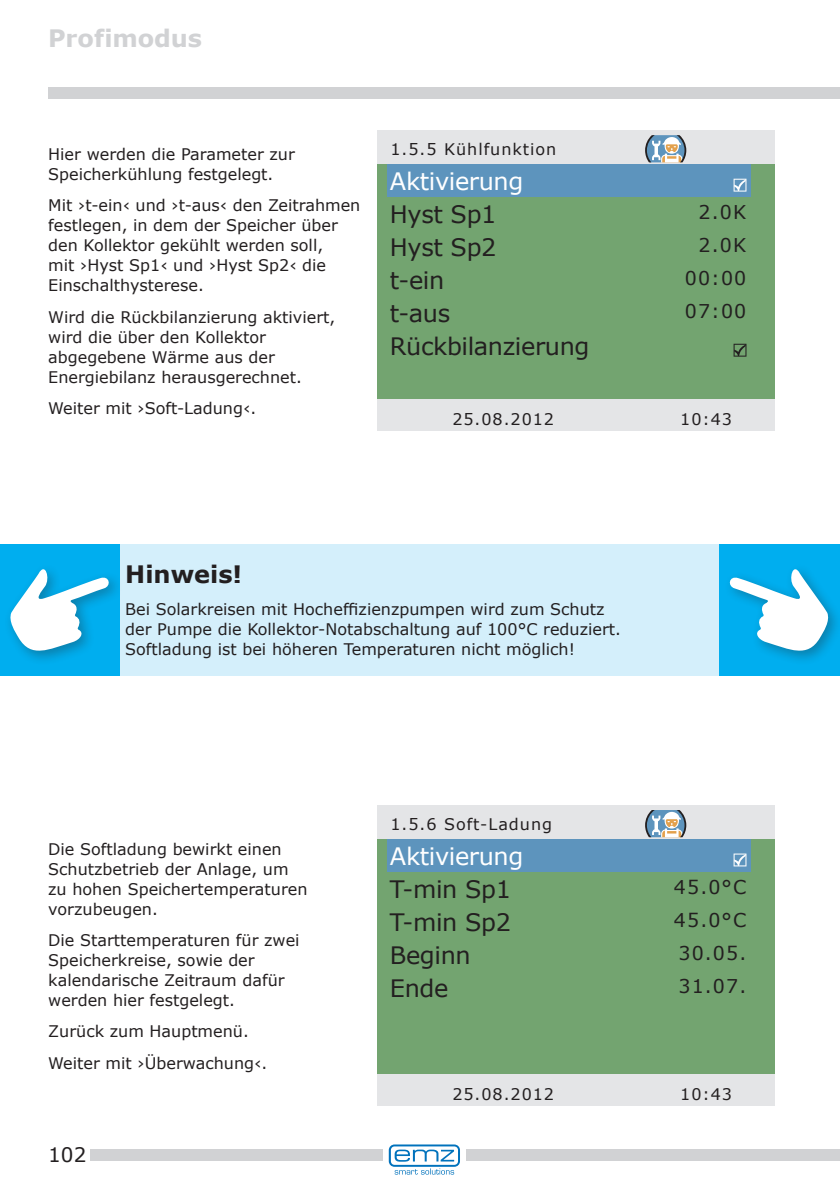
<style>
.page{position:relative;width:840px;height:1191px;background:#fff}
.page>*{position:absolute;margin:0;border:0;box-sizing:border-box;transform-origin:0 0}
.DisplaytextLinksSchw{font:24px "Verdana";letter-spacing:-.015em;color:#231f20}
.DisplaytextLinksWeis{font:24px "Verdana";letter-spacing:-.015em;color:#fff}
.SchattenzeilenLinks{font:700 24px "Verdana";color:#d1d2d4}
.t1{font:700 24px "Verdana";color:#231f20}
.t2{font:20px "Verdana";color:#231f20}
.DisplaytextRechtsSch{font:19px "Verdana";letter-spacing:.06em;color:#231f20}
.Mengentext{font:16px/20px "Verdana";color:#231f20}
.DisplaytextHead{font:16px "Verdana";letter-spacing:.06em;color:#231f20}
</style>
<div class="page">
<div style="left:48px;top:87px;width:791px;height:12px;background:#d1d2d4"></div>
<div style="left:466px;top:1149px;width:373px;height:12px;background:#d1d2d4"></div>
<div style="left:90px;top:1149px;width:292px;height:12px;background:#d1d2d4"></div>
<svg style="left:388px;top:1144px;width:71px;height:30px"></svg>
<div style="left:377px;top:164px;width:397px;height:236px;background:#73a470"></div>
<div style="left:386px;top:165px;width:364px;height:32px;background:#5d94bd"></div>
<div style="left:377px;top:130px;width:397px;height:34px;background:#e4e5e7"></div>
<div style="left:377px;top:400px;width:397px;height:31px;background:#e4e5e7"></div>
<svg style="left:733px;top:344px;width:13px;height:13px"></svg>
<svg style="left:733px;top:179px;width:13px;height:13px"></svg>
<svg style="left:645px;top:135px;width:41px;height:27px"></svg>
<div style="left:377px;top:838px;width:397px;height:236px;background:#73a470"></div>
<div style="left:386px;top:839px;width:364px;height:33px;background:#5d94bd"></div>
<div style="left:377px;top:805px;width:397px;height:33px;background:#e4e5e7"></div>
<div style="left:377px;top:1074px;width:397px;height:32px;background:#e4e5e7"></div>
<svg style="left:733px;top:853px;width:13px;height:13px"></svg>
<svg style="left:645px;top:810px;width:41px;height:27px"></svg>
<div style="left:116px;top:544px;width:606px;height:131px;background:#d4effb"></div>
<div style="left:719px;top:544px;width:120px;height:131px;background:#00aeef"></div>
<div style="left:723px;top:563px;width:116px;height:102px;background:#231f20;opacity:.33"></div>
<svg style="left:726px;top:563px;width:104px;height:95px"></svg>
<div style="left:0;top:544px;width:119px;height:131px;background:#00aeef"></div>
<div style="left:4px;top:563px;width:119px;height:102px;background:#231f20;opacity:.33"></div>
<svg style="left:8px;top:563px;width:104px;height:95px"></svg>
<p class="SchattenzeilenLinks" style="left:48px;top:22px;width:155px">Profimodus</p>
<p class="Mengentext" style="left:48px;top:144px;width:248px">Hier werden die Parameter zur<br>Speicherkühlung festgelegt.</p>
<p class="Mengentext" style="left:48px;top:195px;width:313px">Mit ›t-ein‹ und ›t-aus‹ den Zeitrahmen festlegen, in dem der Speicher über den Kollektor gekühlt werden soll,<br>mit ›Hyst Sp1‹ und ›Hyst Sp2‹ die<br>Einschalthysterese.</p>
<p class="Mengentext" style="left:48px;top:306px;width:288px">Wird die Rückbilanzierung aktiviert, wird die über den Kollektor abgegebene Wärme aus der<br>Energiebilanz herausgerechnet.</p>
<p class="Mengentext" style="left:48px;top:398px;width:209px">Weiter mit ›Soft-Ladung‹.</p>
<p class="DisplaytextHead" style="left:390px;top:138px;width:167px">1.5.5 Kühlfunktion</p>
<p class="DisplaytextLinksWeis" style="left:390px;top:165px;width:135px">Aktivierung</p>
<p class="DisplaytextLinksSchw" style="left:390px;top:198px;width:108px">Hyst Sp1</p>
<p class="DisplaytextLinksSchw" style="left:390px;top:231px;width:108px">Hyst Sp2</p>
<p class="DisplaytextLinksSchw" style="left:390px;top:264px;width:56px">t-ein</p>
<p class="DisplaytextLinksSchw" style="left:390px;top:297px;width:62px">t-aus</p>
<p class="DisplaytextLinksSchw" style="left:390px;top:330px;width:201px">Rückbilanzierung</p>
<p class="DisplaytextRechtsSch" style="left:698px;top:199px;width:49px">2.0K</p>
<p class="DisplaytextRechtsSch" style="left:698px;top:232px;width:49px">2.0K</p>
<p class="DisplaytextRechtsSch" style="left:684px;top:265px;width:63px">00:00</p>
<p class="DisplaytextRechtsSch" style="left:684px;top:298px;width:63px">07:00</p>
<p class="Mengentext" style="left:452px;top:409px;width:103px">25.08.2012</p>
<p class="Mengentext" style="left:680px;top:409px;width:53px">10:43</p>
<p class="t1" style="left:125px;top:559px;width:118px">Hinweis!</p>
<p class="Mengentext" style="left:125px;top:599px;width:497px">Bei Solarkreisen mit Hocheffizienzpumpen wird zum Schutz der Pumpe die Kollektor-Notabschaltung auf 100°C reduziert.<br>Softladung ist bei höheren Temperaturen nicht möglich!</p>
<p class="Mengentext" style="left:48px;top:838px;width:261px">Die Softladung bewirkt einen<br>Schutzbetrieb der Anlage, um zu hohen Speichertemperaturen vorzubeugen.</p>
<p class="Mengentext" style="left:48px;top:930px;width:253px">Die Starttemperaturen für zwei<br>Speicherkreise, sowie der kalendarische Zeitraum dafür werden hier festgelegt.</p>
<p class="Mengentext" style="left:48px;top:1021px;width:202px">Zurück zum Hauptmenü.</p>
<p class="Mengentext" style="left:48px;top:1052px;width:220px">Weiter mit ›Überwachung‹.</p>
<p class="t2" style="left:48px;top:1141px;width:40px">102</p>
<p class="DisplaytextHead" style="left:390px;top:813px;width:163px">1.5.6 Soft-Ladung</p>
<p class="DisplaytextLinksWeis" style="left:390px;top:839px;width:135px">Aktivierung</p>
<p class="DisplaytextLinksSchw" style="left:390px;top:872px;width:122px">T-min Sp1</p>
<p class="DisplaytextLinksSchw" style="left:390px;top:905px;width:122px">T-min Sp2</p>
<p class="DisplaytextLinksSchw" style="left:390px;top:938px;width:82px">Beginn</p>
<p class="DisplaytextLinksSchw" style="left:390px;top:971px;width:60px">Ende</p>
<p class="DisplaytextRechtsSch" style="left:673px;top:874px;width:74px">45.0°C</p>
<p class="DisplaytextRechtsSch" style="left:673px;top:907px;width:74px">45.0°C</p>
<p class="DisplaytextRechtsSch" style="left:678px;top:940px;width:69px">30.05.</p>
<p class="DisplaytextRechtsSch" style="left:678px;top:973px;width:69px">31.07.</p>
<p class="Mengentext" style="left:452px;top:1084px;width:103px">25.08.2012</p>
<p class="Mengentext" style="left:680px;top:1084px;width:53px">10:43</p>
</div>
